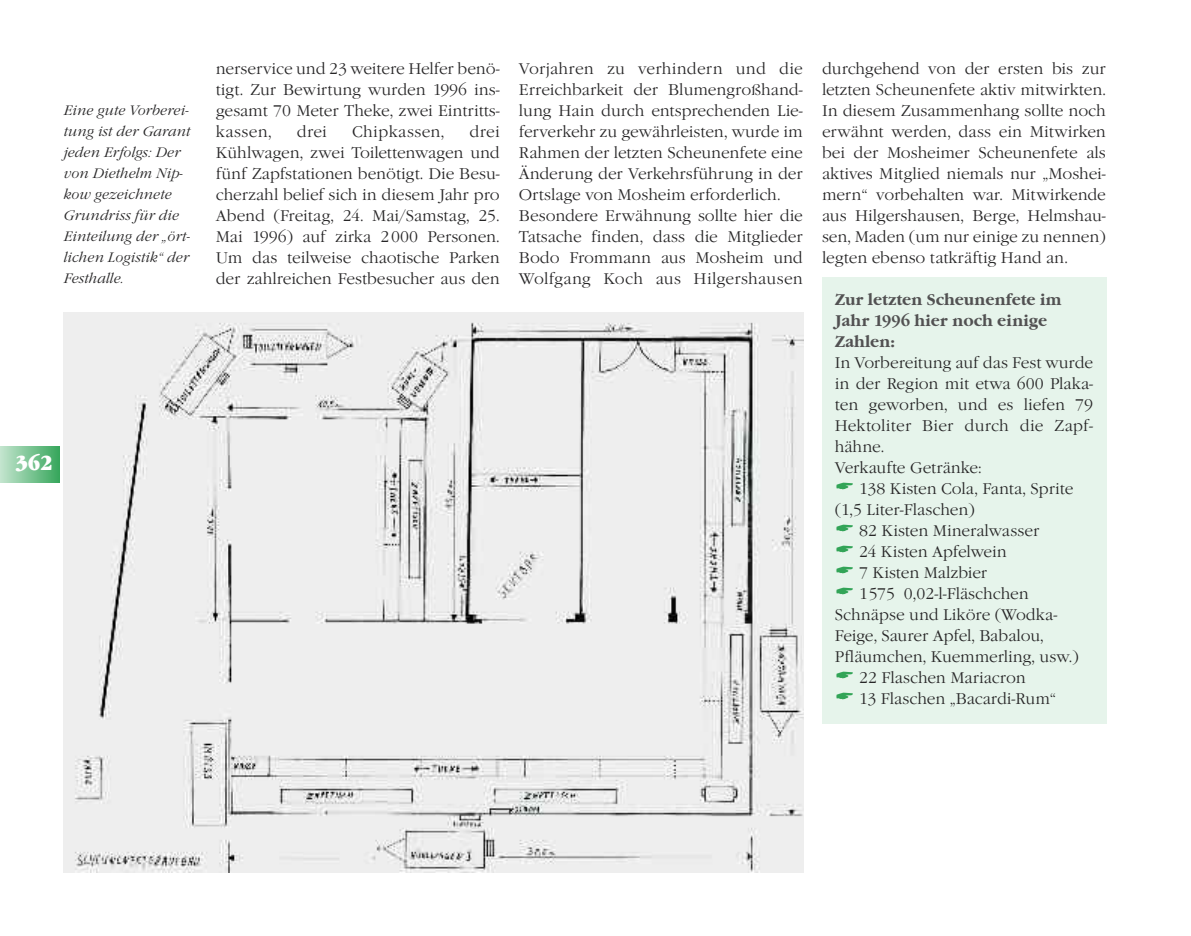
<style>
.page{position:relative;width:1191px;height:936px;background:#fff}
.page>*{position:absolute;margin:0;border:0;box-sizing:border-box;transform-origin:0 0}
.t1{font:21px "Garamond Nova Ultra";color:#fff;scale:.85 1}
.t2{font:300 16.05px/21px "Garamond Nova";color:#272627;text-align:justify}
.t3{font:700 16.05px/21px "Garamond Nova";color:#525152}
.t4{font:300 16.05px "Garamond Nova";letter-spacing:.02em;color:#272627}
.t5{font:italic 300 14.25px/21px "Garamond Nova";color:#272627}
</style>
<div class="page">
<div style="left:822px;top:277px;width:284px;height:446px;background:#e6f4eb"></div>
<div style="left:0;top:446px;width:59px;height:36px;background:linear-gradient(to right,#c4e5cf,#38a75d)"></div>
<img style="left:64px;top:312px;width:739px;height:560px">
<p class="t5" style="left:64px;top:100px;width:128px">Eine gute Vorberei&shy;tung ist der Garant jeden Erfolgs: Der von Diethelm Nip&shy;kow gezeichnete<br>Grundriss für die<br>Einteilung der „ört&shy;lichen Logistik“ der<br>Festhalle.</p>
<h1 class="t1" style="left:15px;top:451px;width:46px">362</h1>
<p class="t2" style="left:216px;top:58px;width:285px">nerservice und 23 weitere Helfer benö&shy;tigt. Zur Bewirtung wurden 1996 ins&shy;gesamt 70 Meter Theke, zwei Eintritts&shy;kassen,</p>
<p class="t2" style="left:216px;top:121px;width:285px;text-indent:254px">drei Kühlwagen, zwei Toilettenwagen und fünf Zapfstationen benötigt. Die Besu&shy;cherzahl belief sich in diesem Jahr pro Abend (Freitag, 24. Mai/Samstag, 25.<br>Mai 1996) auf zirka 2000 Personen.<br>Um das teilweise chaotische Parken der zahlreichen Festbesucher aus den</p>
<p class="t2" style="left:297px;top:121px;width:32px">drei</p>
<p class="t4" style="left:352px;top:123px;width:94px">Chipkassen,</p>
<p class="t2" style="left:519px;top:58px;width:285px;text-align:left">Vorjahren zu verhindern und die Erreichbarkeit der Blumengroßhand&shy;lung Hain durch entsprechenden Lie&shy;ferverkehr zu gewährleisten, wurde im Rahmen der letzten Scheunenfete eine Änderung der Verkehrsführung in der Ortslage von Mosheim erforderlich.<br>Besondere Erwähnung sollte hier die Tatsache finden, dass die Mitglieder Bodo Frommann aus Mosheim und Wolfgang Koch aus Hilgershausen</p>
<p class="t2" style="left:822px;top:58px;width:285px">durchgehend von der ersten bis zur letzten Scheunenfete aktiv mitwirkten.<br>In diesem Zusammenhang sollte noch erwähnt werden, dass ein Mitwirken bei der Mosheimer Scheunenfete als aktives Mitglied niemals nur „Moshei&shy;mern“ vorbehalten war. Mitwirkende aus Hilgershausen, Berge, Helmshau&shy;sen, Maden (um nur einige zu nennen) legten ebenso tatkräftig Hand an.</p>
<p class="t3" style="left:834px;top:289px;width:228px">Zur letzten Scheunenfete im<br>Jahr 1996 hier noch einige<br>Zahlen:</p>
<p class="t2" style="left:834px;top:352px;width:260px;text-align:left">In Vorbereitung auf das Fest wurde in der Region mit etwa 600 Plaka&shy;ten geworben, und es liefen 79<br>Hektoliter Bier durch die Zapf&shy;hähne.<br>Verkaufte Getränke:</p>
<p class="t2" style="left:859px;top:478px;width:216px">138 Kisten Cola, Fanta, Sprite</p>
<p class="t2" style="left:834px;top:499px;width:142px">(1,5 Liter-Flaschen)</p>
<p class="t2" style="left:859px;top:520px;width:182px">82 Kisten Mineralwasser</p>
<p class="t2" style="left:859px;top:541px;width:149px">24 Kisten Apfelwein</p>
<p class="t2" style="left:859px;top:562px;width:130px">7 Kisten Malzbier</p>
<p class="t2" style="left:859px;top:583px;width:171px">1575 0,02-l-Fläschchen</p>
<p class="t2" style="left:834px;top:604px;width:224px">Schnäpse und Liköre (Wodka-</p>
<p class="t2" style="left:834px;top:625px;width:210px">Feige, Saurer Apfel, Babalou,</p>
<p class="t2" style="left:834px;top:646px;width:246px">Pfläumchen, Kuemmerling, usw.)</p>
<p class="t2" style="left:859px;top:667px;width:168px">22 Flaschen Mariacron</p>
<p class="t2" style="left:859px;top:688px;width:199px">13 Flaschen „Bacardi-Rum“</p>
</div>
